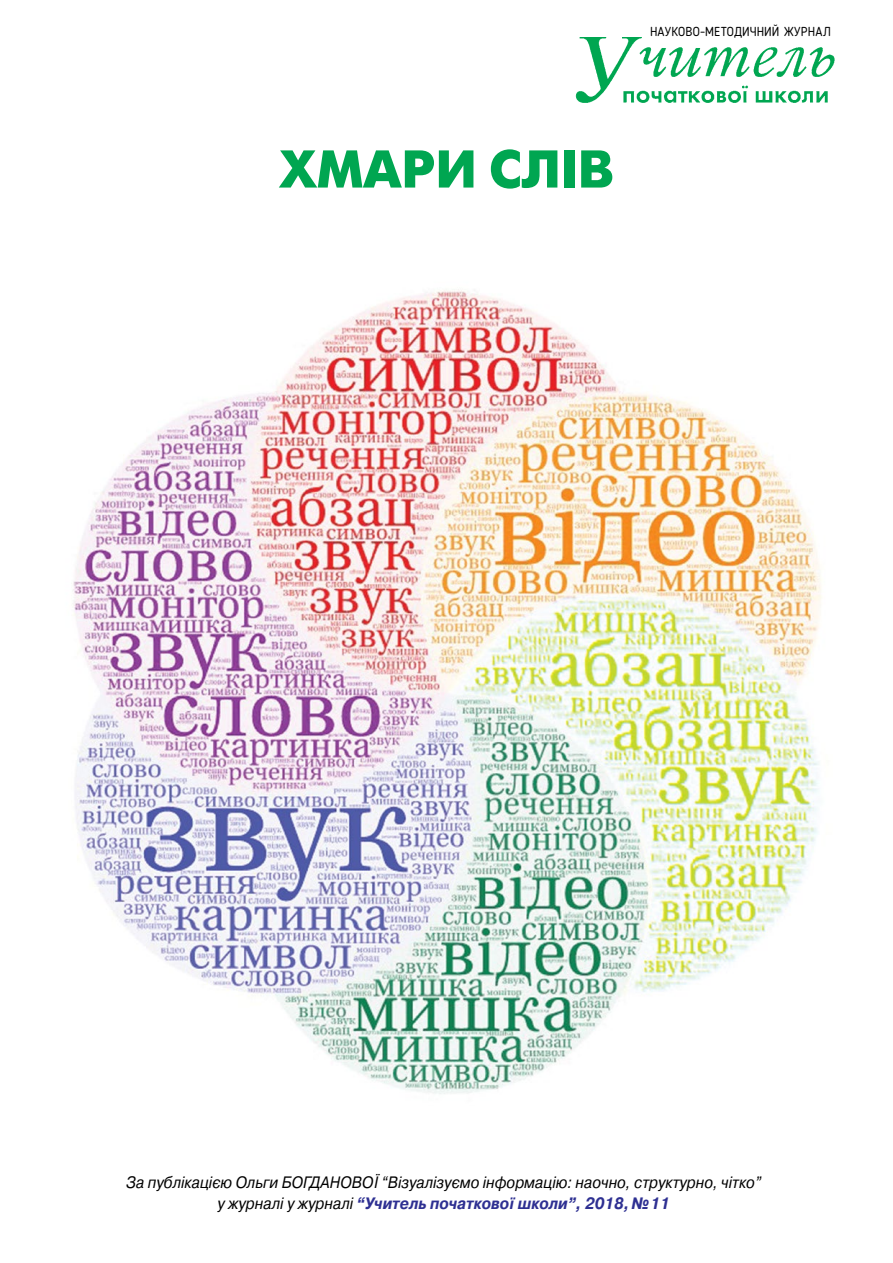
<style>
.page{position:relative;width:893px;height:1263px;background:#fff}
.page>*{position:absolute;margin:0;border:0;box-sizing:border-box;transform-origin:0 0}
.Подзаголовок2__копия{font:700 53.1px "Futuris C";color:#00a651}
.t1{font:italic 16.5px/21.5px "Pragmatica C";color:#000;text-align:center;scale:.9 1}
.t2{font:12.9px "Blogger Sans";letter-spacing:.01em;color:#000}
.s1{font-weight:700;color:#2e3092}
</style>
<div class="page">
<img style="left:73px;top:289px;width:749px;height:805px">
<img style="left:575px;top:38px;width:260px;height:65px">
<p class="t2" style="left:650px;top:24px;width:182px">НАУКОВО-МЕТОДИЧНИЙ ЖУРНАЛ</p>
<p class="Подзаголовок2__копия" style="left:279px;top:140px;width:336px">ХМАРИ СЛІВ</p>
<p class="t1" style="left:126px;top:1171px;width:707px">За публікацією Ольги БОГДАНОВОЇ “Візуалізуємо інформацію: наочно, структурно, чітко” у журналі у журналі <span class="s1">“Учитель початкової школи”, 2018,№11</span></p>
</div>
